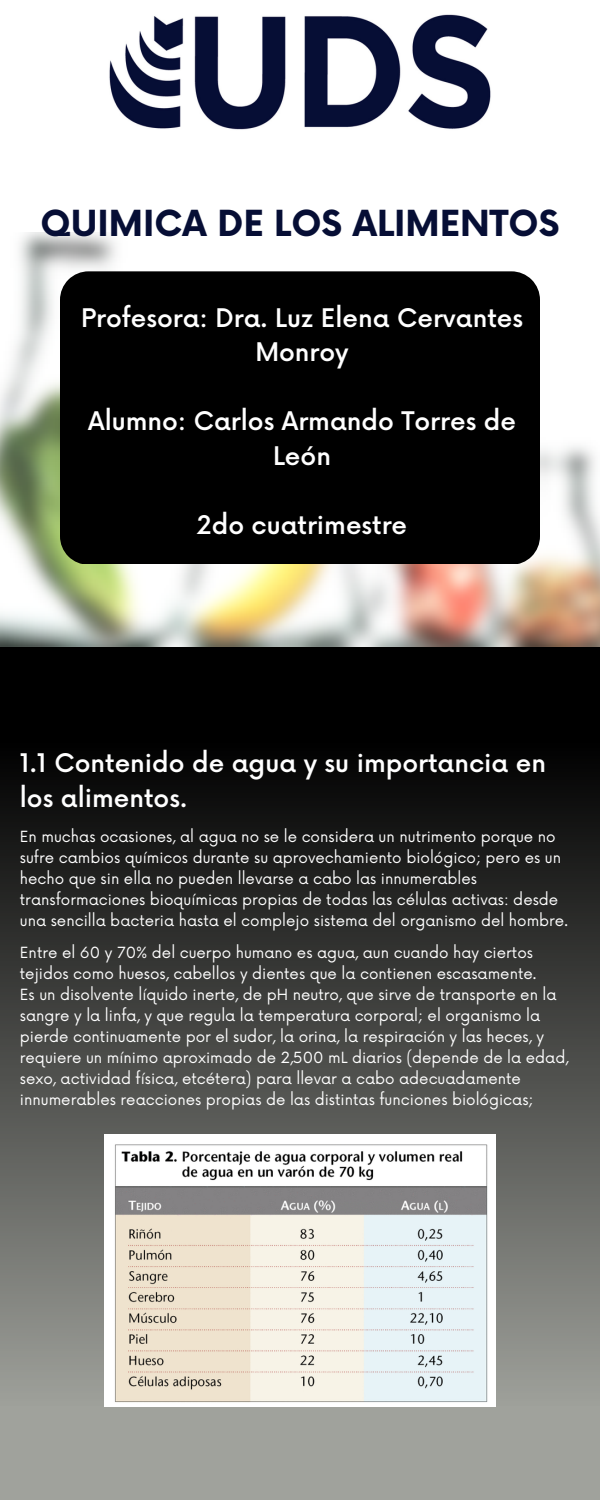
<style>
.page{position:relative;width:600px;height:1500px;background:#fff}
.page>*{position:absolute;margin:0;border:0;box-sizing:border-box;transform-origin:0 0}
.t1{font:700 35px "Now";color:#060e35}
.t2{font:500 25px/34.5px "Now";color:#fff;text-align:center}
.t3{font:15px/21px "Now";color:#fff}
</style>
<div class="page">
<img style="left:0;top:233px;width:600px;height:414px">
<div style="left:0;top:647px;width:600px;height:103px;background:#000"></div>
<img style="left:109px;top:14px;width:382px;height:116px">
<div style="left:60px;top:271px;width:480px;height:293px;background:#000"></div>
<div style="left:0;top:737px;width:600px;height:763px;background:#a0a29c"></div>
<div style="left:0;top:737px;width:600px;height:669px;background:linear-gradient(to bottom,#000,#9ea09a)"></div>
<img style="left:104px;top:1134px;width:392px;height:272px">
<h1 class="t1" style="left:41px;top:204px;width:520px">QUIMICA DE LOS ALIMENTOS</h1>
<h2 class="t2" style="left:81px;top:302px;width:443px">Profesora: Dra. Luz Elena Cervantes<br>Monroy</h2>
<h2 class="t2" style="left:88px;top:406px;width:429px">Alumno: Carlos Armando Torres de<br>León</h2>
<h2 class="t2" style="left:197px;top:509px;width:212px">2do cuatrimestre</h2>
<h2 class="t2" style="left:20px;top:748px;width:528px;text-align:left">1.1 Contenido de agua y su importancia en los alimentos.</h2>
<p class="t3" style="left:20px;top:827px;width:550px">En muchas ocasiones, al agua no se le considera un nutrimento porque no sufre cambios químicos durante su aprovechamiento biológico; pero es un hecho que sin ella no pueden llevarse a cabo las innumerables transformaciones bioquímicas propias de todas las células activas: desde una sencilla bacteria hasta el complejo sistema del organismo del hombre.</p>
<p class="t3" style="left:20px;top:943px;width:550px">Entre el 60 y 70% del cuerpo humano es agua, aun cuando hay ciertos tejidos como huesos, cabellos y dientes que la contienen escasamente.<br>Es un disolvente líquido inerte, de pH neutro, que sirve de transporte en la sangre y la linfa, y que regula la temperatura corporal; el organismo la pierde continuamente por el sudor, la orina, la respiración y las heces, y requiere un mínimo aproximado de 2,500 mL diarios (depende de la edad, sexo, actividad física, etcétera) para llevar a cabo adecuadamente innumerables reacciones propias de las distintas funciones biológicas;</p>
</div>
